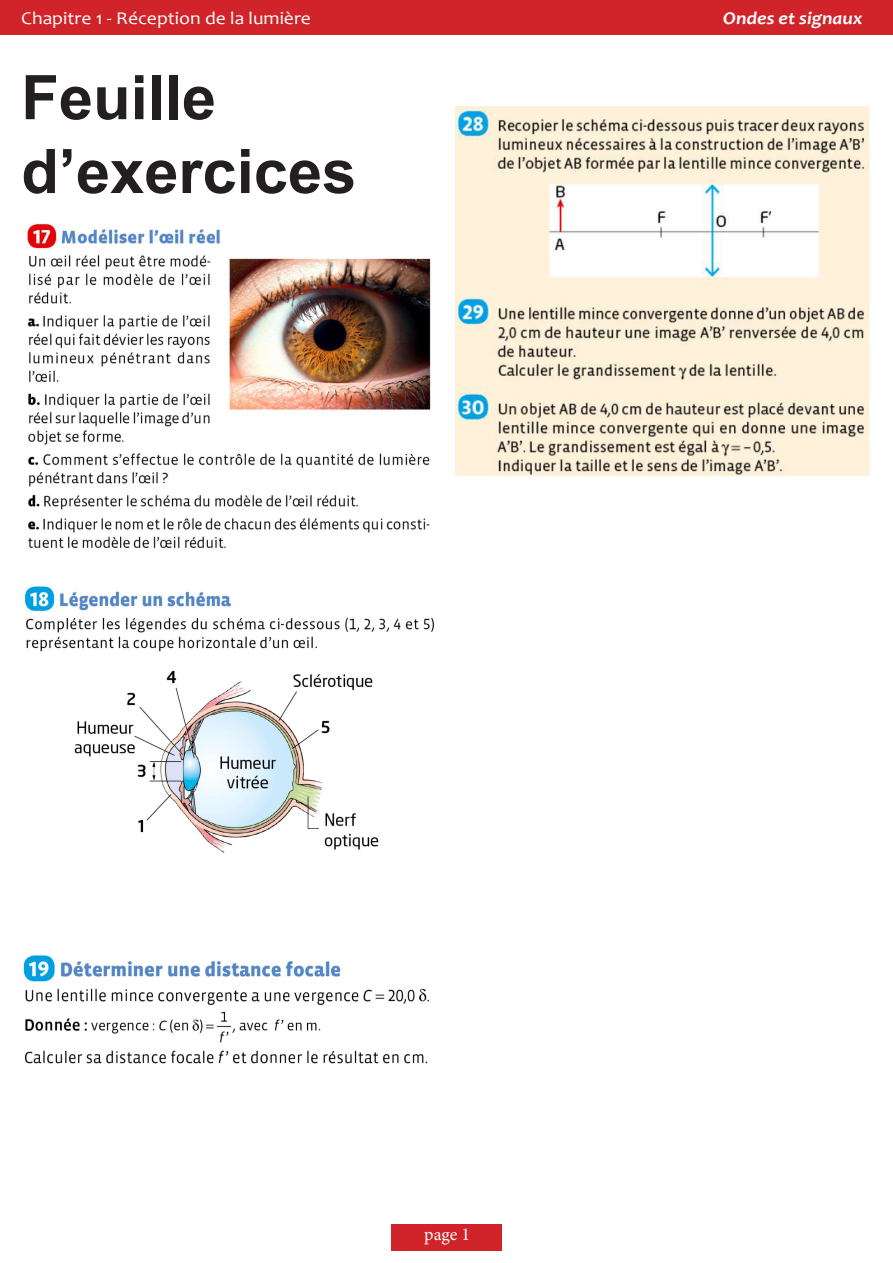
<style>
.page{position:relative;width:893px;height:1263px;background:#fff}
.page>*{position:absolute;margin:0;border:0;box-sizing:border-box;transform-origin:0 0}
.t1{font:700 61.5px "Arial";color:#231f20}
.t2{font:18px "Candara";color:#fff;scale:1.09 1}
.t3{font:italic 700 18px "Candara";color:#fff;scale:1.09 1}
.t4{font:18px "Minion Pro";color:#fff}
</style>
<div class="page">
<div style="left:0;top:0;width:893px;height:35px;background:#d1232a"></div>
<div style="left:391px;top:1224px;width:111px;height:26px;background:#d1232a"></div>
<img style="left:27px;top:223px;width:404px;height:325px">
<img style="left:22px;top:955px;width:407px;height:109px">
<img style="left:24px;top:586px;width:411px;height:267px">
<img style="left:455px;top:106px;width:415px;height:370px">
<p class="t2" style="left:21px;top:7px;width:267px">Chapitre 1 - Réception de la lumière</p>
<p class="t3" style="left:723px;top:7px;width:129px">Ondes et signaux</p>
<p class="t1" style="left:21px;top:54px;width:196px">Feuille</p>
<p class="t1" style="left:21px;top:128px;width:337px">d’exercices</p>
<p class="t4" style="left:424px;top:1222px;width:47px">page 1</p>
</div>
